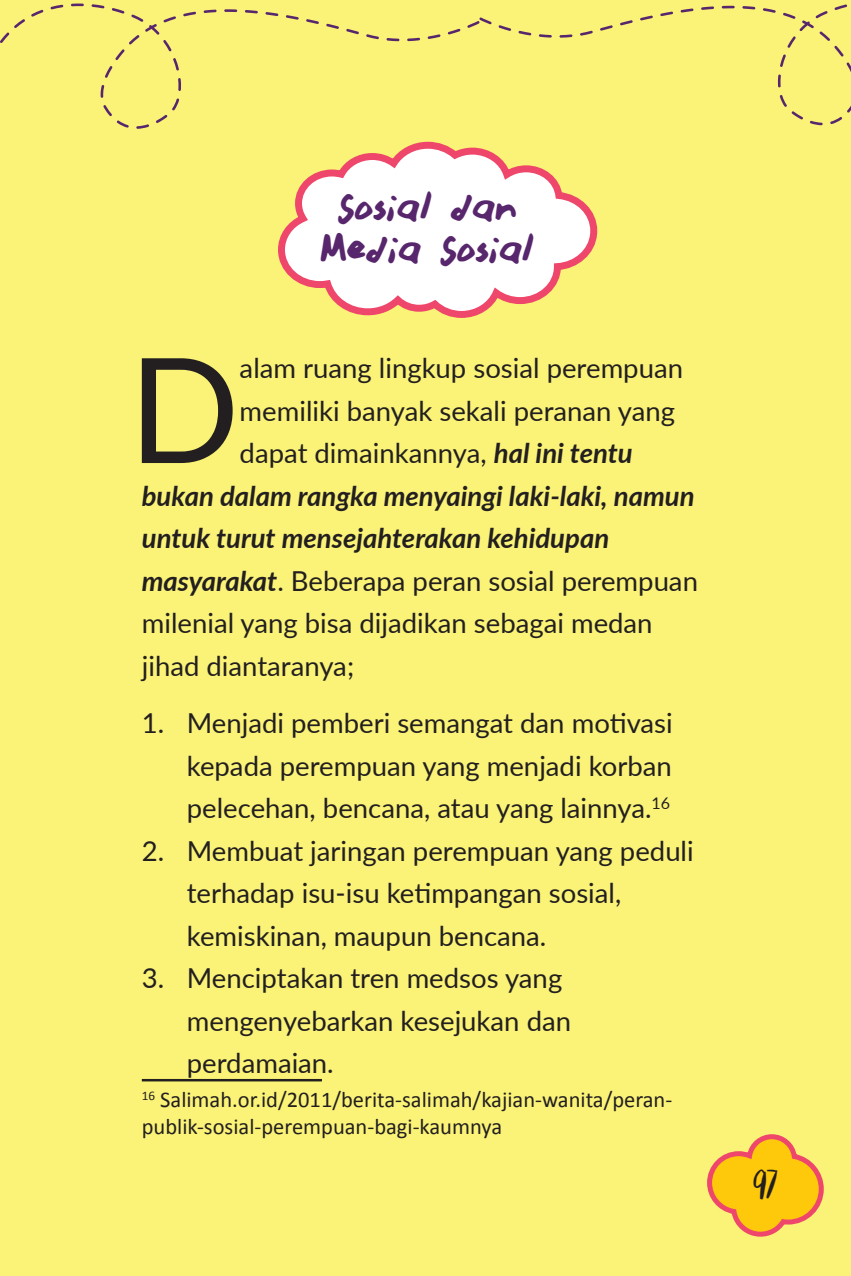
<style>
.page{position:relative;width:851px;height:1276px;background:#fff}
.page>*{position:absolute;margin:0;border:0;box-sizing:border-box;transform-origin:0 0}
.t1{font:146.25px "Lato";color:#231f20}
.t2{font:45px/42.5px "ABNORMAL";color:#57266c;text-align:center}
.t3{font:30px "Beautyandthe Beast";color:#231f20}
.t4{font:27.5px/42.5px "Lato";color:#231f20}
.t5{font:italic 700 27.5px "Lato";color:#231f20}
.t6{font:22.5px/27px "Calibri";color:#231f20}
.s1{font-weight:700;font-style:italic}
</style>
<div class="page">
<div style="left:0;top:0;width:850px;height:1276px;background:#faf377"></div>
<svg style="left:707px;top:1134px;width:117px;height:103px"></svg>
<svg style="left:479px;top:4px;width:371px;height:121px"></svg>
<svg style="left:0;top:3px;width:479px;height:126px"></svg>
<hr style="left:142px;top:1079px;width:180px;height:2px;background:#231f20">
<svg style="left:278px;top:141px;width:320px;height:177px"></svg>
<h2 class="t2" style="left:320px;top:189px;width:215px">Sosial dan<br>Media Sosial</h2>
<h1 class="t1" style="left:128px;top:305px;width:113px">D</h1>
<p class="t4" style="left:239px;top:345px;width:445px">alam ruang lingkup sosial perempuan</p>
<p class="t4" style="left:239px;top:388px;width:437px">memiliki banyak sekali peranan yang</p>
<p class="t4" style="left:239px;top:430px;width:394px">dapat dimainkannya, <span class="s1">hal ini tentu</span></p>
<p class="t5" style="left:142px;top:475px;width:554px">bukan dalam rangka menyaingi laki-laki, namun</p>
<p class="t5" style="left:142px;top:518px;width:469px">untuk turut mensejahterakan kehidupan</p>
<p class="t4" style="left:142px;top:558px;width:557px"><span class="s1">masyarakat</span>. Beberapa peran sosial perempuan</p>
<p class="t4" style="left:142px;top:600px;width:512px">milenial yang bisa dijadikan sebagai medan</p>
<p class="t4" style="left:142px;top:643px;width:214px">jihad diantaranya;</p>
<p class="t4" style="left:187px;top:700px;width:487px;text-align:justify;text-indent:-45px">1. Menjadi pemberi semangat dan motivasi kepada perempuan yang menjadi korban pelecehan, bencana, atau yang lainnya.<sup>16</sup></p>
<p class="t4" style="left:187px;top:828px;width:508px;text-indent:-45px">2. Membuat jaringan perempuan yang peduli terhadap isu-isu ketimpangan sosial, kemiskinan, maupun bencana.</p>
<p class="t4" style="left:187px;top:955px;width:385px;text-indent:-45px">3. Menciptakan tren medsos yang mengenyebarkan kesejukan dan perdamaian.</p>
<p class="t6" style="left:142px;top:1086px;width:532px"><sup>16</sup> Salimah.or.id/2011/berita-salimah/kajian-wanita/peran&shy;publik-sosial-perempuan-bagi-kaumnya</p>
<p class="t3" style="left:753px;top:1164px;width:26px">97</p>
</div>
